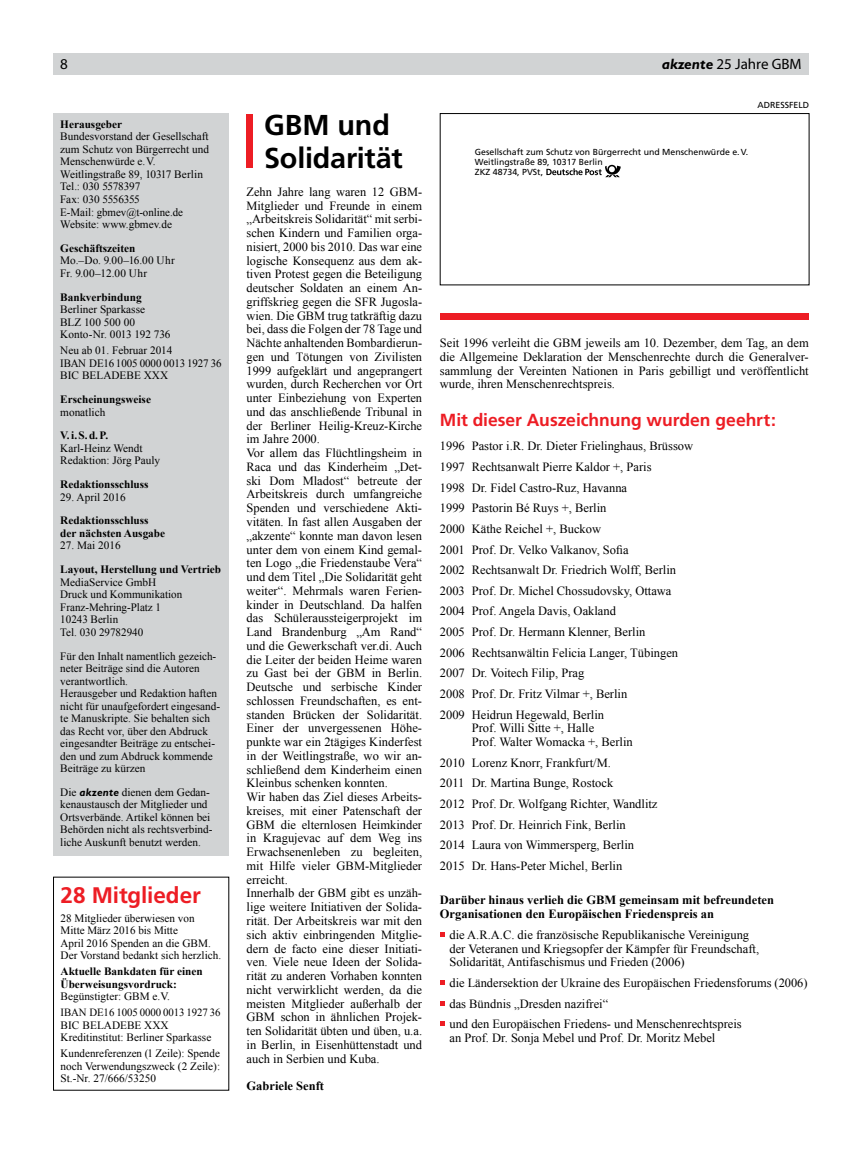
<style>
.page{position:relative;width:862px;height:1170px;background:#fff}
.page>*{position:absolute;margin:0;border:0;box-sizing:border-box;transform-origin:0 0}
.t1{font:700 28.75px/32.5px "Frutiger CE";letter-spacing:-.005em;color:#000}
.t2{font:700 22.5px "Frutiger CE";letter-spacing:-.005em;color:#ed1d24}
.t3{font:700 17.5px "Frutiger CE";letter-spacing:-.005em;color:#ed1d24}
.t4{font:15px "Myriad";color:#000}
.t5{font:12.5px/13.8px "Times New Roman";color:#000}
.t6{font:700 12.5px/13.8px "Times New Roman";color:#000}
.t7{font:11.25px/12.5px "Times New Roman";color:#000}
.t8{font:700 11.25px/12.5px "Times New Roman";color:#000}
.t9{font:11.25px/12.5px "Times New Roman";letter-spacing:.025em;color:#000}
.t10{font:11px "Times New Roman";letter-spacing:-.005em;color:#000}
.t11{font:8.75px/10px "Frutiger";color:#000}
.s1{font-family:"Gill Sans";font-weight:700;font-style:italic}
</style>
<div class="page">
<div style="left:439px;top:113px;width:369px;height:172px;border:1px solid #000"></div>
<svg style="left:546px;top:165px;width:74px;height:12px"></svg>
<div style="left:53px;top:53px;width:755px;height:21px;background:#d1d3d4"></div>
<div style="left:53px;top:113px;width:176px;height:743px;background:#d1d3d4"></div>
<svg style="left:440px;top:932px;width:4px;height:4px"></svg>
<svg style="left:440px;top:980px;width:4px;height:4px"></svg>
<svg style="left:440px;top:1001px;width:4px;height:4px"></svg>
<svg style="left:440px;top:1021px;width:4px;height:5px"></svg>
<div style="left:246px;top:114px;width:7px;height:54px;background:#ed1d24"></div>
<div style="left:439px;top:313px;width:369px;height:6px;background:#ed1d24"></div>
<p class="t4" style="left:60px;top:57px;width:9px">8</p>
<p class="t4" style="left:661px;top:57px;width:141px"><span class="s1">akzente</span> 25 Jahre GBM</p>
<p class="t8" style="left:60px;top:118px;width:63px">Herausgeber</p>
<p class="t7" style="left:60px;top:130px;width:150px">Bundesvorstand der Gesellschaft zum Schutz von Bürgerrecht und<br>Menschenwürde e.V.<br>Weitlingstraße 89, 10317 Berlin<br>Tel.: 030 5578397<br>Fax: 030 5556355<br>E-Mail: gbmev@t-online.de<br>Website: www.gbmev.de</p>
<p class="t8" style="left:60px;top:241px;width:76px">Geschäftszeiten</p>
<p class="t9" style="left:60px;top:254px;width:116px">Mo.–Do. 9.00–16.00 Uhr<br>Fr. 9.00–12.00 Uhr</p>
<p class="t8" style="left:60px;top:290px;width:83px">Bankverbindung</p>
<p class="t7" style="left:60px;top:303px;width:112px">Berliner Sparkasse<br>BLZ 100 500 00<br>Konto-Nr. 0013 192 736</p>
<p class="t7" style="left:60px;top:344px;width:163px">Neu ab 01. Februar 2014<br>IBAN DE16 1005 0000 0013 1927 36<br>BIC BELADEBE XXX</p>
<p class="t8" style="left:60px;top:393px;width:92px">Erscheinungsweise</p>
<p class="t7" style="left:60px;top:405px;width:46px">monatlich</p>
<p class="t8" style="left:60px;top:429px;width:49px">V.i.S.d.P.</p>
<p class="t7" style="left:60px;top:441px;width:101px">Karl-Heinz Wendt<br>Redaktion: Jörg Pauly</p>
<p class="t8" style="left:60px;top:478px;width:90px">Redaktionsschluss</p>
<p class="t7" style="left:60px;top:490px;width:67px">29. April 2016</p>
<p class="t8" style="left:60px;top:514px;width:106px">Redaktionsschluss der nächsten Ausgabe</p>
<p class="t7" style="left:60px;top:539px;width:62px">27. Mai 2016</p>
<p class="t8" style="left:60px;top:563px;width:162px">Layout, Herstellung und Vertrieb</p>
<p class="t7" style="left:60px;top:575px;width:123px">MediaService GmbH<br>Druck und Kommunikation<br>Franz-Mehring-Platz 1<br>10243 Berlin<br>Tel. 030 29782940</p>
<p class="t7" style="left:60px;top:649px;width:161px">Für den Inhalt namentlich gezeich&shy;neter Beiträge sind die Autoren verantwortlich.<br>Herausgeber und Redaktion haften nicht für unaufgefordert eingesand&shy;te Manuskripte. Sie behalten sich das Recht vor, über den Abdruck eingesandter Beiträge zu entschei&shy;den und zum Abdruck kommende<br>Beiträge zu kürzen</p>
<p class="t7" style="left:60px;top:785px;width:153px">Die <span class="s1">akzente</span> dienen dem Gedan&shy;kenaustausch der Mitglieder und<br>Ortsverbände. Artikel können bei<br>Behörden nicht als rechtsverbind&shy;liche Auskunft benutzt werden.</p>
<h2 class="t2" style="left:61px;top:881px;width:142px">28 Mitglieder</h2>
<p class="t7" style="left:61px;top:912px;width:162px;line-height:12.1px">28 Mitglieder überwiesen von<br>Mitte März 2016 bis Mitte<br>April 2016 Spenden an die GBM.<br>Der Vorstand bedankt sich herzlich.</p>
<p class="t8" style="left:61px;top:965px;width:143px;line-height:12.1px">Aktuelle Bankdaten für einen<br>Überweisungsvordruck:</p>
<p class="t7" style="left:61px;top:989px;width:111px">Begünstigter: GBM e.V.</p>
<p class="t10" style="left:61px;top:1005px;width:161px">IBAN DE16 1005 0000 0013 1927 36</p>
<p class="t7" style="left:61px;top:1018px;width:152px;line-height:12.1px">BIC BELADEBE XXX<br>Kreditinstitut: Berliner Sparkasse</p>
<p class="t7" style="left:61px;top:1047px;width:161px;line-height:12.1px;text-align:justify">Kundenreferenzen (1 Zeile): Spende noch Verwendungszweck (2 Zeile):<br>St.-Nr. 27/666/53250</p>
<h1 class="t1" style="left:264px;top:109px;width:140px">GBM und<br>Solidarität</h1>
<p class="t5" style="left:246px;top:184px;width:177px">Zehn Jahre lang waren 12 GBM-<br>Mitglieder und Freunde in einem „Arbeitskreis Solidarität“ mit serbi&shy;schen Kindern und Familien orga&shy;nisiert, 2000 bis 2010. Das war eine logische Konsequenz aus dem ak&shy;tiven Protest gegen die Beteiligung deutscher Soldaten an einem An&shy;griffskrieg gegen die SFR Jugosla&shy;wien. Die GBM trug tatkräftig dazu bei, dass die Folgen der 78 Tage und<br>Nächte anhaltenden Bombardierun&shy;gen und Tötungen von Zivilisten<br>1999 aufgeklärt und angeprangert wurden, durch Recherchen vor Ort unter Einbeziehung von Experten und das anschließende Tribunal in der Berliner Heilig-Kreuz-Kirche im Jahre 2000.<br>Vor allem das Flüchtlingsheim in<br>Raca und das Kinderheim „Det&shy;ski Dom Mladost“ betreute der<br>Arbeitskreis durch umfangreiche<br>Spenden und verschiedene Akti&shy;vitäten. In fast allen Ausgaben der „akzente“ konnte man davon lesen unter dem von einem Kind gemal&shy;ten Logo „die Friedenstaube Vera“ und dem Titel „Die Solidarität geht weiter“. Mehrmals waren Ferien&shy;kinder in Deutschland. Da halfen das Schüleraussteigerprojekt im<br>Land Brandenburg „Am Rand“ und die Gewerkschaft ver.di. Auch die Leiter der beiden Heime waren zu Gast bei der GBM in Berlin.<br>Deutsche und serbische Kinder schlossen Freundschaften, es ent&shy;standen Brücken der Solidarität.<br>Einer der unvergessenen Höhe&shy;punkte war ein 2tägiges Kinderfest in der Weitlingstraße, wo wir an&shy;schließend dem Kinderheim einen<br>Kleinbus schenken konnten.<br>Wir haben das Ziel dieses Arbeits&shy;kreises, mit einer Patenschaft der<br>GBM die elternlosen Heimkinder in Kragujevac auf dem Weg ins<br>Erwachsenenleben zu begleiten, mit Hilfe vieler GBM-Mitglieder erreicht.<br>Innerhalb der GBM gibt es unzäh&shy;lige weitere Initiativen der Solida&shy;rität. Der Arbeitskreis war mit den sich aktiv einbringenden Mitglie&shy;dern de facto eine dieser Initiati&shy;ven. Viele neue Ideen der Solida&shy;rität zu anderen Vorhaben konnten nicht verwirklicht werden, da die meisten Mitglieder außerhalb der<br>GBM schon in ähnlichen Projek&shy;ten Solidarität übten und üben, u.a. in Berlin, in Eisenhüttenstadt und auch in Serbien und Kuba.</p>
<p class="t6" style="left:246px;top:1078px;width:79px">Gabriele Senft</p>
<p class="t11" style="left:757px;top:99px;width:53px">ADRESSFELD</p>
<p class="t11" style="left:474px;top:147px;width:275px">Gesellschaft zum Schutz von Bürgerrecht und Menschenwürde e.V.<br>Weitlingstraße 89, 10317 Berlin<br>ZKZ 48734, PVSt,</p>
<p class="t5" style="left:439px;top:336px;width:370px;text-align:justify">Seit 1996 verleiht die GBM jeweils am 10. Dezember, dem Tag, an dem die Allgemeine Deklaration der Menschenrechte durch die Generalver&shy;sammlung der Vereinten Nationen in Paris gebilligt und veröffentlicht wurde, ihren Menschenrechtspreis.</p>
<h3 class="t3" style="left:439px;top:409px;width:337px">Mit dieser Auszeichnung wurden geehrt:</h3>
<p class="t5" style="left:439px;top:435px;width:255px;line-height:20.6px">1996 Pastor i.R. Dr. Dieter Frielinghaus, Brüssow 1997 Rechtsanwalt Pierre Kaldor +, Paris<br>1998 Dr. Fidel Castro-Ruz, Havanna<br>1999 Pastorin Bé Ruys +, Berlin<br>2000 Käthe Reichel +, Buckow<br>2001 Prof. Dr. Velko Valkanov, Sofia<br>2002 Rechtsanwalt Dr. Friedrich Wolff, Berlin 2003 Prof. Dr. Michel Chossudovsky, Ottawa 2004 Prof. Angela Davis, Oakland<br>2005 Prof. Dr. Hermann Klenner, Berlin<br>2006 Rechtsanwältin Felicia Langer, Tübingen 2007 Dr. Voitech Filip, Prag<br>2008 Prof. Dr. Fritz Vilmar +, Berlin<br>2009 Heidrun Hegewald, Berlin</p>
<p class="t5" style="left:471px;top:721px;width:162px">Prof. Willi Sitte +, Halle<br>Prof. Walter Womacka +, Berlin</p>
<p class="t5" style="left:439px;top:752px;width:219px;line-height:20.6px">2010 Lorenz Knorr, Frankfurt/M.<br>2011 Dr. Martina Bunge, Rostock<br>2012 Prof. Dr. Wolfgang Richter, Wandlitz 2013 Prof. Dr. Heinrich Fink, Berlin<br>2014 Laura von Wimmersperg, Berlin 2015 Dr. Hans-Peter Michel, Berlin</p>
<p class="t6" style="left:439px;top:892px;width:335px">Darüber hinaus verlieh die GBM gemeinsam mit befreundeten<br>Organisationen den Europäischen Friedenspreis an</p>
<p class="t5" style="left:449px;top:927px;width:311px">die A.R.A.C. die französische Republikanische Vereinigung der Veteranen und Kriegsopfer der Kämpfer für Freundschaft,<br>Solidarität, Antifaschismus und Frieden (2006)</p>
<p class="t5" style="left:449px;top:972px;width:359px;line-height:20.6px">die Ländersektion der Ukraine des Europäischen Friedensforums (2006) das Bündnis „Dresden nazifrei“<br>und den Europäischen Friedens- und Menschenrechtspreis</p>
<p class="t5" style="left:449px;top:1030px;width:267px">an Prof. Dr. Sonja Mebel und Prof. Dr. Moritz Mebel</p>
</div>
